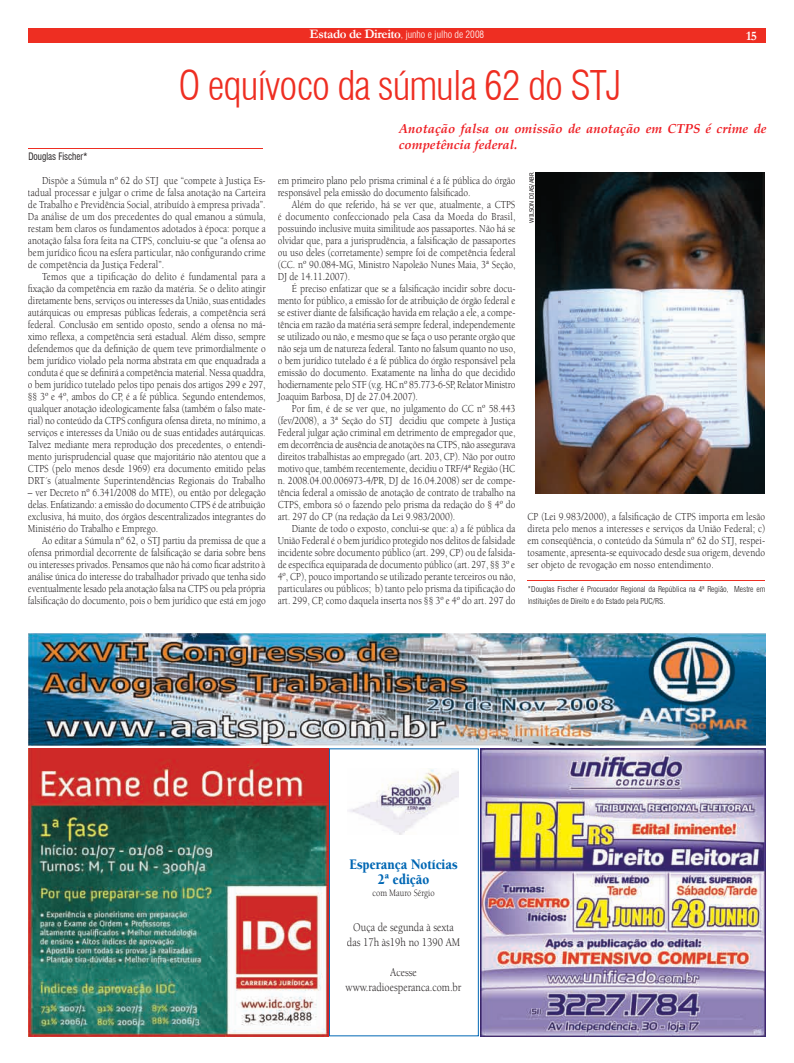
<style>
.page{position:relative;width:794px;height:1063px;background:#fff}
.page>*{position:absolute;margin:0;border:0;box-sizing:border-box;transform-origin:0 0}
.t1{font:300 condensed 40px "Swiss 721 BT";letter-spacing:-.025em;color:#ee2e22}
.t2{font:900 15px/15px "Berkeley";color:#0167b4;text-align:center;scale:.85 1}
.t3{font:italic 700 13px/16px "Palatino Linotype";color:#ee1d23}
.t4{font:700 13px "Garamond";color:#fff}
.t5{font:12px/15px "Berkeley";color:#231f20;text-align:center;scale:.85 1}
.t6{font:11px/12px "Berkeley";color:#231f20;text-align:justify;scale:.85 1}
.t7{font:300 condensed 10px "Swiss 721 BT";color:#fff}
.t8{font:condensed 10px "Swiss 721 BT";color:#231f20;scale:.9 1}
.t9{font:10px "Berkeley";color:#231f20;scale:.85 1}
.t10{font:300 condensed 8px/12px "Swiss 721 BT";color:#231f20}
.t11{font:6px "Tahoma";color:#231f20}
.s1{font-family:"Garamond";font-weight:700;font-stretch:normal;font-size:13px}
</style>
<div class="page">
<div style="left:28px;top:28px;width:737px;height:15px;background:#ee2e22"></div>
<hr style="left:28px;top:149px;width:235px;height:1px;background:#ee2e22">
<hr style="left:527px;top:580px;width:238px;height:1px;background:#ee2e22">
<img style="left:535px;top:172px;width:230px;height:321px">
<svg style="left:329px;top:748px;width:150px;height:288px"></svg>
<img style="left:347px;top:768px;width:111px;height:67px">
<img style="left:28px;top:748px;width:300px;height:288px">
<img style="left:28px;top:633px;width:737px;height:113px">
<img style="left:481px;top:748px;width:284px;height:288px">
<p class="t7" style="left:310px;top:29px;width:176px"><span class="s1">Estado de Direito</span>, junho e julho de 2008</p>
<p class="t4" style="left:746px;top:27px;width:12px">15</p>
<h1 class="t1" style="left:178px;top:62px;width:445px">O equívoco da súmula 62 do STJ</h1>
<p class="t8" style="left:28px;top:151px;width:67px">Douglas Fischer*</p>
<p class="t6" style="left:28px;top:175px;width:281px;text-indent:14px">Dispõe a Súmula nº 62 do STJ que “compete à Justiça Es&shy;tadual processar e julgar o crime de falsa anotação na Carteira de Trabalho e Previdência Social, atribuído à empresa privada”.<br>Da análise de um dos precedentes do qual emanou a súmula, restam bem claros os fundamentos adotados à época: porque a anotação falsa fora feita na CTPS, concluiu-se que “a ofensa ao bem jurídico ficou na esfera particular, não configurando crime de competência da Justiça Federal”.</p>
<p class="t6" style="left:28px;top:271px;width:281px;text-indent:14px">Temos que a tipificação do delito é fundamental para a fixação da competência em razão da matéria. Se o delito atingir diretamente bens, serviços ou interesses da União, suas entidades autárquicas ou empresas públicas federais, a competência será federal. Conclusão em sentido oposto, sendo a ofensa no má&shy;ximo reflexa, a competência será estadual. Além disso, sempre defendemos que da definição de quem teve primordialmente o bem jurídico violado pela norma abstrata em que enquadrada a conduta é que se definirá a competência material. Nessa quaddra, o bem jurídico tutelado pelos tipo penais dos artigos 299 e 297, §§ 3º e 4º, ambos do CP, é a fé pública. Segundo entendemos, qualquer anotação ideologicamente falsa (também o falso mate&shy;rial) no conteúdo da CTPS configura ofensa direta, no mínimo, a serviços e interesses da União ou de suas entidades autárquicas.<br>Talvez mediante mera reprodução dos precedentes, o entendi&shy;mento jurisprudencial quase que majoritário não atentou que a CTPS (pelo menos desde 1969) era documento emitido pelas DRT´s (atualmente Superintendências Regionais do Trabalho</p>
<p class="t6" style="left:28px;top:487px;width:281px">– ver Decreto nº 6.341/2008 do MTE), ou então por delegação delas. Enfatizando: a emissão do documento CTPS é de atribuição exclusiva, há muito, dos órgãos descentralizados integrantes do Ministério do Trabalho e Emprego.</p>
<p class="t6" style="left:28px;top:535px;width:281px;text-indent:14px">Ao editar a Súmula nº 62, o STJ partiu da premissa de que a ofensa primordial decorrente de falsificação se daria sobre bens ou interesses privados. Pensamos que não há como ficar adstrito à análise única do interesse do trabalhador privado que tenha sido eventualmente lesado pela anotação falsa na CTPS ou pela própria falsificação do documento, pois o bem jurídico que está em jogo</p>
<p class="t3" style="left:399px;top:120px;width:369px">Anotação falsa ou omissão de anotação em CTPS é crime de competência federal.</p>
<p class="t11" style="left:528px;top:223px;width:52px;rotate:-90deg">WILSON DIAS/ABR</p>
<p class="t6" style="left:278px;top:175px;width:281px">em primeiro plano pelo prisma criminal é a fé pública do órgão responsável pela emissão do documento falsificado.</p>
<p class="t6" style="left:278px;top:199px;width:281px;text-indent:14px">Além do que referido, há se ver que, atualmente, a CTPS é documento confeccionado pela Casa da Moeda do Brasil, possuindo inclusive muita similitude aos passaportes. Não há se olvidar que, para a jurisprudência, a falsificação de passaportes ou uso deles (corretamente) sempre foi de competência federal (CC. nº 90.084-MG, Ministro Napoleão Nunes Maia, 3ª Seção, DJ de 14.11.2007).</p>
<p class="t6" style="left:278px;top:283px;width:281px;text-indent:14px">É preciso enfatizar que se a falsificação incidir sobre docu&shy;mento for público, a emissão for de atribuição de órgão federal e se estiver diante de falsificação havida em relação a ele, a compe&shy;tência em razão da matéria será sempre federal, independemente se utilizado ou não, e mesmo que se faça o uso perante orgão que não seja um de natureza federal. Tanto no falsum quanto no uso, o bem jurídico tutelado é a fé pública do órgão responsável pela emissão do documento. Exatamente na linha do que decidido hodiernamente pelo STF (v.g. HC nº 85.773-6-SP, Relator Ministro Joaquim Barbosa, DJ de 27.04.2007).</p>
<p class="t6" style="left:278px;top:403px;width:281px;text-indent:14px">Por fim, é de se ver que, no julgamento do CC nº 58.443 (fev/2008), a 3ª Seção do STJ decidiu que compete à Justiça Federal julgar ação criminal em detrimento de empregador que, em decorrência de ausência de anotações na CTPS, não assegurava direitos trabalhistas ao empregado (art. 203, CP). Não por outro motivo que, também recentemente, decidiu o TRF/4ª Região (HC n. 2008.04.00.006973-4/PR, DJ de 16.04.2008) ser de compe&shy;tência federal a omissão de anotação de contrato de trabalho na CTPS, embora só o fazendo pelo prisma da redação do § 4º do art. 297 do CP (na redação da Lei 9.983/2000).</p>
<p class="t6" style="left:278px;top:523px;width:281px;text-indent:14px">Diante de todo o exposto, conclui-se que: a) a fé pública da União Federal é o bem jurídico protegido nos delitos de falsidade incidente sobre documento público (art. 299, CP) ou de falsida&shy;de específica equiparada de documento público (art. 297, §§ 3º e 4º, CP), pouco importando se utilizado perante terceiros ou não, particulares ou públicos; b) tanto pelo prisma da tipificação do art. 299, CP, como daquela inserta nos §§ 3º e 4º do art. 297 do</p>
<p class="t6" style="left:527px;top:511px;width:281px">CP (Lei 9.983/2000), a falsificação de CTPS importa em lesão direta pelo menos a interesses e serviços da União Federal; c) em conseqüência, o conteúdo da Súmula nº 62 do STJ, respei&shy;tosamente, apresenta-se equivocado desde sua origem, devendo ser objeto de revogação em nosso entendimento.</p>
<p class="t10" style="left:527px;top:583px;width:239px">*Douglas Fischer é Procurador Regional da República na 4ª Região, Mestre em<br>Instituições de Direito e do Estado pela PUC/RS.</p>
<h2 class="t2" style="left:349px;top:857px;width:129px">Esperança Notícias<br>2ª edição</h2>
<p class="t9" style="left:372px;top:888px;width:75px">com Mauro Sérgio</p>
<p class="t5" style="left:347px;top:920px;width:135px">Ouça de segunda à sexta das 17h às19h no 1390 AM</p>
<p class="t5" style="left:345px;top:965px;width:138px">Acesse www.radioesperanca.com.br</p>
</div>
